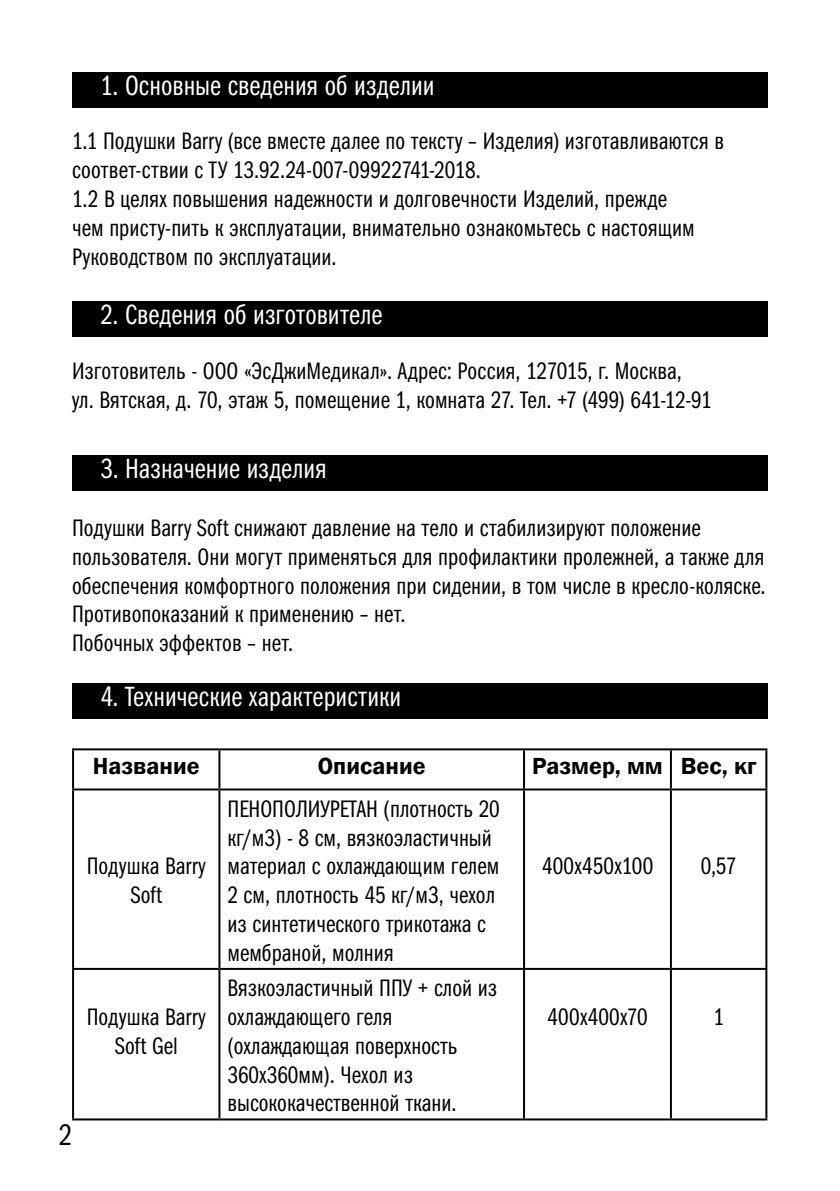
<style>
.page{position:relative;width:840px;height:1191px;background:#fff}
.page>*{position:absolute;margin:0;border:0;box-sizing:border-box;transform-origin:0 0}
.t1{font:30px "Franklin Gothic Book Cmp C";color:#000}
.t2{font:28px "Franklin Gothic Book Cmp C";color:#fff}
.t3{font:24px/28.8px "Franklin Gothic Book Cmp C";color:#000}
.t4{font:600 24px "Franklin Gothic";color:#000}
</style>
<div class="page">
<div style="left:72px;top:72px;width:695px;height:35px;background:#000"></div>
<div style="left:72px;top:301px;width:695px;height:36px;background:#000"></div>
<div style="left:72px;top:455px;width:695px;height:35px;background:#000"></div>
<div style="left:72px;top:683px;width:695px;height:36px;background:#000"></div>
<hr style="left:72px;top:748px;width:147px;height:2px;background:#000">
<hr style="left:72px;top:750px;width:2px;height:38px;background:#000">
<hr style="left:219px;top:748px;width:304px;height:2px;background:#000">
<hr style="left:218px;top:750px;width:2px;height:38px;background:#000">
<hr style="left:523px;top:748px;width:147px;height:2px;background:#000">
<hr style="left:522px;top:750px;width:2px;height:38px;background:#000">
<hr style="left:670px;top:748px;width:97px;height:2px;background:#000">
<hr style="left:669px;top:750px;width:2px;height:38px;background:#000">
<hr style="left:765px;top:750px;width:2px;height:38px;background:#000">
<hr style="left:72px;top:788px;width:147px;height:2px;background:#000">
<hr style="left:72px;top:790px;width:2px;height:178px;background:#000">
<hr style="left:219px;top:788px;width:304px;height:2px;background:#000">
<hr style="left:218px;top:790px;width:2px;height:178px;background:#000">
<hr style="left:523px;top:788px;width:147px;height:2px;background:#000">
<hr style="left:522px;top:790px;width:2px;height:178px;background:#000">
<hr style="left:670px;top:788px;width:97px;height:2px;background:#000">
<hr style="left:669px;top:790px;width:2px;height:178px;background:#000">
<hr style="left:765px;top:790px;width:2px;height:178px;background:#000">
<hr style="left:72px;top:968px;width:147px;height:2px;background:#000">
<hr style="left:72px;top:970px;width:2px;height:148px;background:#000">
<hr style="left:219px;top:968px;width:304px;height:2px;background:#000">
<hr style="left:218px;top:970px;width:2px;height:148px;background:#000">
<hr style="left:523px;top:968px;width:147px;height:2px;background:#000">
<hr style="left:522px;top:970px;width:2px;height:148px;background:#000">
<hr style="left:670px;top:968px;width:97px;height:2px;background:#000">
<hr style="left:669px;top:970px;width:2px;height:148px;background:#000">
<hr style="left:765px;top:970px;width:2px;height:148px;background:#000">
<hr style="left:72px;top:1118px;width:147px;height:2px;background:#000">
<hr style="left:219px;top:1118px;width:304px;height:2px;background:#000">
<hr style="left:523px;top:1118px;width:147px;height:2px;background:#000">
<hr style="left:670px;top:1118px;width:97px;height:2px;background:#000">
<p class="t2" style="left:100px;top:70px;width:335px">1. Основные сведения об изделии</p>
<p class="t3" style="left:72px;top:127px;width:653px">1.1 Подушки Barry (все вместе далее по тексту – Изделия) изготавливаются в соответ-ствии с ТУ 13.92.24-007-09922741-2018.<br>1.2 В целях повышения надежности и долговечности Изделий, прежде<br>чем присту-пить к эксплуатации, внимательно ознакомьтесь с настоящим Руководством по эксплуатации.</p>
<p class="t2" style="left:100px;top:299px;width:283px">2. Сведения об изготовителе</p>
<p class="t3" style="left:72px;top:356px;width:640px">Изготовитель - ООО «ЭсДжиМедикал». Адрес: Россия, 127015, г. Москва,<br>ул. Вятская, д. 70, этаж 5, помещение 1, комната 27. Тел. +7 (499) 641-12-91</p>
<p class="t2" style="left:100px;top:453px;width:228px">3. Назначение изделия</p>
<p class="t3" style="left:72px;top:513px;width:694px">Подушки Barry Soft снижают давление на тело и стабилизируют положение пользователя. Они могут применяться для профилактики пролежней, а также для обеспечения комфортного положения при сидении, в том числе в кресло-коляске.<br>Противопоказаний к применению – нет.<br>Побочных эффектов – нет.</p>
<p class="t2" style="left:100px;top:681px;width:302px">4. Технические характеристики</p>
<p class="t4" style="left:93px;top:751px;width:108px">Название</p>
<p class="t4" style="left:317px;top:751px;width:109px">Описание</p>
<p class="t4" style="left:531px;top:751px;width:226px">Размер, мм Вес, кг</p>
<p class="t3" style="left:87px;top:851px;width:120px;text-align:center">Подушка Barry<br>Soft</p>
<p class="t3" style="left:87px;top:1002px;width:120px;text-align:center">Подушка Barry<br>Soft Gel</p>
<p class="t1" style="left:59px;top:1118px;width:15px">2</p>
<p class="t3" style="left:227px;top:794px;width:274px">ПЕНОПОЛИУРЕТАН (плотность 20 кг/м3) - 8 см, вязкоэластичный материал с охлаждающим гелем<br>2 см, плотность 45 кг/м3, чехол из синтетического трикотажа с мембраной, молния</p>
<p class="t3" style="left:227px;top:973px;width:271px">Вязкоэластичный ППУ + слой из охлаждающего геля (охлаждающая поверхность<br>360х360мм). Чехол из высококачественной ткани.</p>
<p class="t3" style="left:541px;top:851px;width:113px">400х450х100</p>
<p class="t3" style="left:700px;top:851px;width:37px">0,57</p>
<p class="t3" style="left:547px;top:1002px;width:102px">400х400х70</p>
<p class="t3" style="left:713px;top:1002px;width:12px">1</p>
</div>
